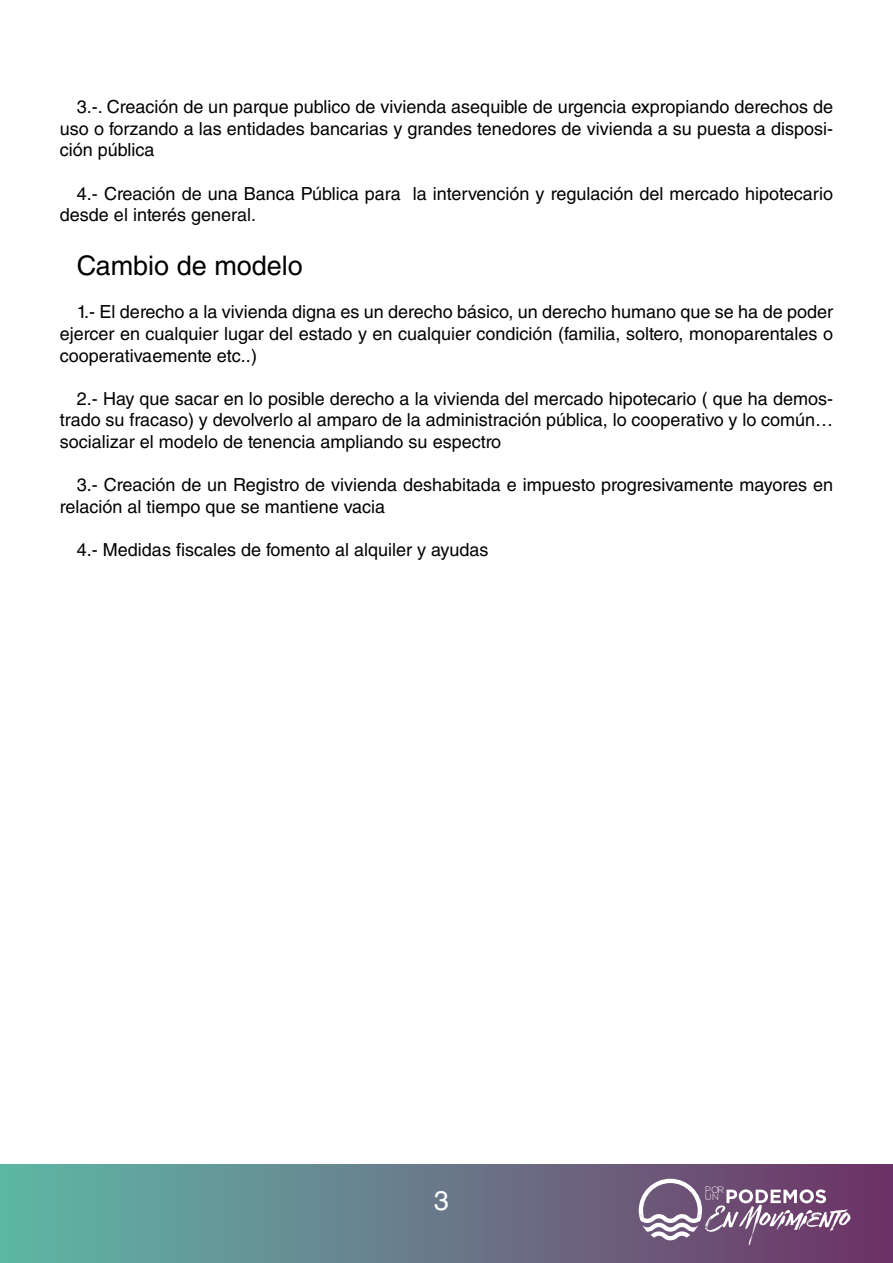
<style>
.page{position:relative;width:893px;height:1263px;background:#fff}
.page>*{position:absolute;margin:0;border:0;box-sizing:border-box;transform-origin:0 0}
.t1{font:27px "Helvetica LT Std";color:#000}
.t2{font:27px "Helvetica LT Std";color:#fff}
.t3{font:18px/21.6px "Helvetica LT Std";color:#000;text-align:justify}
.t4{font:300 9.3px/7.2px "Gotham";color:#fff}
</style>
<div class="page">
<div style="left:1px;top:1164px;width:892px;height:99px;background:linear-gradient(to right,#60b9a8,#6f3367)"></div>
<svg style="left:639px;top:1179px;width:211px;height:66px"></svg>
<p class="t3" style="left:60px;top:96px;width:775px;text-indent:17px">3.-. Creación de un parque publico de vivienda asequible de urgencia expropiando derechos de uso o forzando a las entidades bancarias y grandes tenedores de vivienda a su puesta a disposi&shy;ción pública</p>
<p class="t3" style="left:60px;top:182px;width:775px;text-indent:17px">4.- Creación de una Banca Pública para la intervención y regulación del mercado hipotecario desde el interés general.</p>
<h1 class="t1" style="left:77px;top:250px;width:227px">Cambio de modelo</h1>
<p class="t3" style="left:60px;top:301px;width:775px;text-indent:17px">1.- El derecho a la vivienda digna es un derecho básico, un derecho humano que se ha de poder ejercer en cualquier lugar del estado y en cualquier condición (familia, soltero, monoparentales o cooperativaemente etc..)</p>
<p class="t3" style="left:60px;top:388px;width:775px;text-indent:17px">2.- Hay que sacar en lo posible derecho a la vivienda del mercado hipotecario ( que ha demos&shy;trado su fracaso) y devolverlo al amparo de la administración pública, lo cooperativo y lo común… socializar el modelo de tenencia ampliando su espectro</p>
<p class="t3" style="left:60px;top:474px;width:775px;text-indent:17px">3.- Creación de un Registro de vivienda deshabitada e impuesto progresivamente mayores en relación al tiempo que se mantiene vacia</p>
<p class="t3" style="left:77px;top:539px;width:413px">4.- Medidas fiscales de fomento al alquiler y ayudas</p>
<h1 class="t2" style="left:434px;top:1185px;width:17px">3</h1>
<p class="t4" style="left:705px;top:1185px;width:21px">POR<br>UN</p>
</div>
